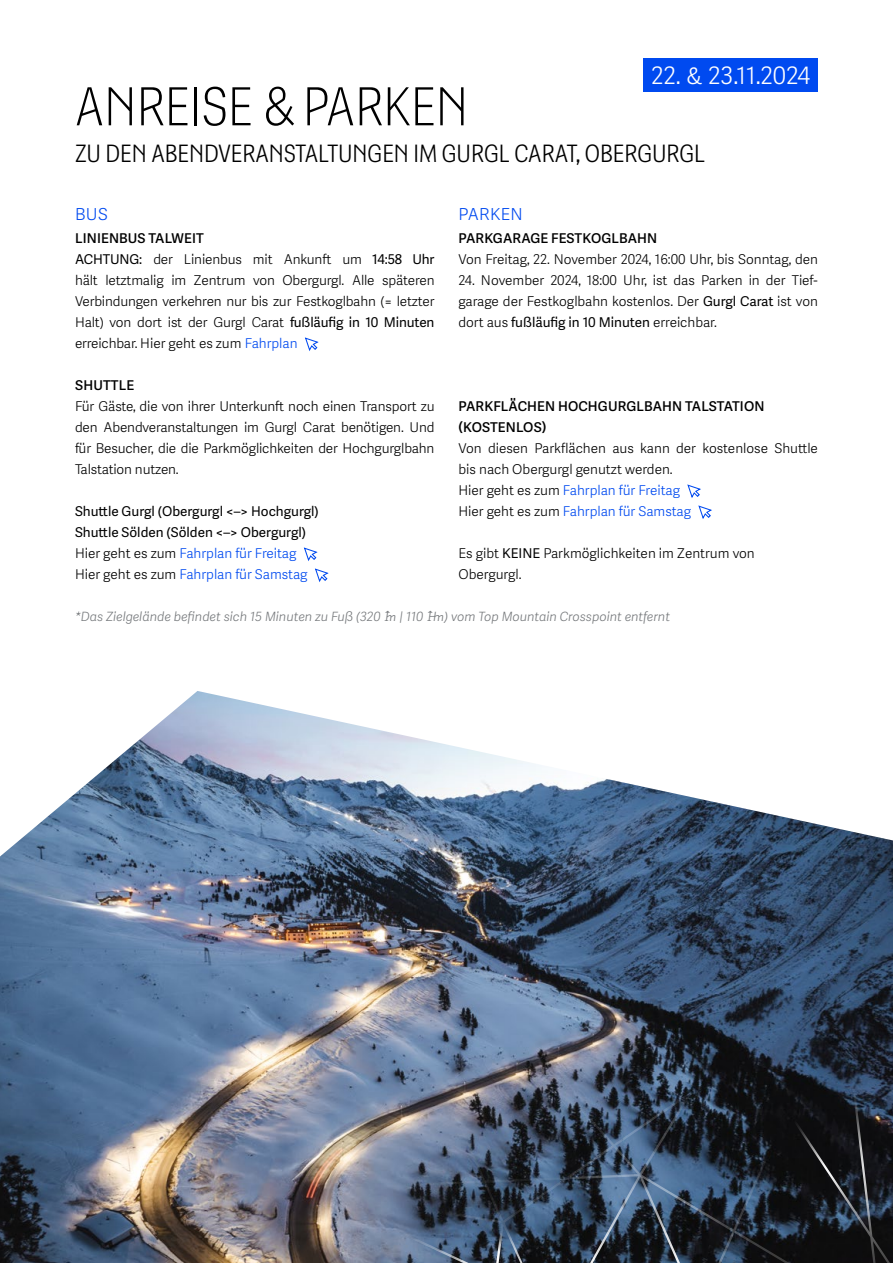
<style>
.page{position:relative;width:893px;height:1263px;background:#fff}
.page>*{position:absolute;margin:0;border:0;box-sizing:border-box;transform-origin:0 0}
.t1{font:100 52.5px "Adelle Sans Cnd Gurgl HL";color:#000}
.t2{font:300 24px "Adelle Sans Cnd Gurgl HL";color:#000}
.t3{font:300 24px "Adelle Sans Gurgl";color:#fff}
.t4{font:300 16.5px "Adelle Sans Gurgl";letter-spacing:.02em;color:#004af0}
.t5{font:300 13.5px/21px "Adelle Sans Gurgl";letter-spacing:-.01em;color:#000}
.t6{font:13.5px/21px "Adelle Sans Gurgl";color:#000}
.t7{font:600 13.5px/21px "Adelle Sans Gurgl";letter-spacing:.01em;color:#000}
.t8{font:italic 300 12.75px "Adelle Sans Gurgl";color:#75787b}
.s1{font-weight:600}
.s2{font-weight:400}
.s3{color:#004af0}
.s4{font-weight:300}
.s5{font-weight:300;color:#004af0}
</style>
<div class="page">
<img style="left:0;top:691px;width:893px;height:572px">
<svg style="left:305px;top:337px;width:14px;height:14px"></svg>
<svg style="left:303px;top:547px;width:15px;height:14px"></svg>
<svg style="left:315px;top:568px;width:14px;height:14px"></svg>
<svg style="left:687px;top:484px;width:25px;height:35px"></svg>
<svg style="left:378px;top:1063px;width:515px;height:200px;background:#374252"></svg>
<div style="left:644px;top:58px;width:174px;height:34px;background:#004af0"></div>
<h1 class="t1" style="left:75px;top:77px;width:395px">ANREISE &amp; PARKEN</h1>
<h2 class="t3" style="left:651px;top:62px;width:161px">22. &amp; 23.11.2024</h2>
<h2 class="t2" style="left:75px;top:139px;width:632px">ZU DEN ABENDVERANSTALTUNGEN IM GURGL CARAT, OBERGURGL</h2>
<p class="t4" style="left:75px;top:205px;width:34px">BUS</p>
<p class="t5" style="left:75px;top:228px;width:361px"><span class="s1">LINIENBUS TALWEIT<br></span><span class="s2">ACHTUNG:</span> der Linienbus mit Ankunft um <span class="s2">14:58 Uhr </span>hält letztmalig im Zentrum von Obergurgl. Alle späteren Verbindungen verkehren nur bis zur Festkoglbahn (= letzter Halt) von dort ist der Gurgl Carat <span class="s2">fußläufig in 10 Minuten </span>erreichbar. Hier geht es zum <span class="s3">Fahrplan</span></p>
<p class="t7" style="left:75px;top:375px;width:61px">SHUTTLE</p>
<p class="t5" style="left:75px;top:396px;width:361px;text-align:justify">Für Gäste, die von ihrer Unterkunft noch einen Transport zu den Abendveranstaltungen im Gurgl Carat benötigen. Und für Besucher, die die Parkmöglichkeiten der Hochgurglbahn Talstation nutzen.</p>
<p class="t6" style="left:75px;top:501px;width:245px">Shuttle Gurgl (Obergurgl &lt;–&gt; Hochgurgl)<br>Shuttle Sölden (Sölden &lt;–&gt; Obergurgl)<br><span class="s4">Hier geht es zum</span> <span class="s5">Fahrplan für Freitag </span><span class="s4">Hier geht es zum</span> <span class="s5">Fahrplan für Samstag</span></p>
<p class="t4" style="left:459px;top:205px;width:66px">PARKEN</p>
<p class="t7" style="left:459px;top:228px;width:200px">PARKGARAGE FESTKOGLBAHN</p>
<p class="t5" style="left:458px;top:249px;width:361px">Von Freitag, 22. November 2024, 16:00 Uhr, bis Sonntag, den</p>
<p class="t5" style="left:458px;top:270px;width:361px;text-align:justify">24. November 2024, 18:00 Uhr, ist das Parken in der Tief&shy;garage der Festkoglbahn kostenlos. Der <span class="s2">Gurgl Carat</span> ist von dort aus <span class="s2">fußläufig in 10 Minuten</span> erreichbar.</p>
<p class="t7" style="left:459px;top:396px;width:307px">PARKFLÄCHEN HOCHGURGLBAHN TALSTATION (KOSTENLOS)</p>
<p class="t5" style="left:458px;top:438px;width:361px">Von diesen Parkflächen aus kann der kostenlose Shuttle bis nach Obergurgl genutzt werden.<br>Hier geht es zum <span class="s3">Fahrplan für Freitag<br></span>Hier geht es zum <span class="s3">Fahrplan für Samstag</span></p>
<p class="t5" style="left:458px;top:543px;width:298px">Es gibt <span class="s2">KEINE</span> Parkmöglichkeiten im Zentrum von<br>Obergurgl.</p>
<p class="t8" style="left:75px;top:609px;width:596px">*Das Zielgelände befindet sich 15 Minuten zu Fuß (320 Meter | 110 Hoehenmeter) vom Top Mountain Crosspoint entfernt</p>
</div>
